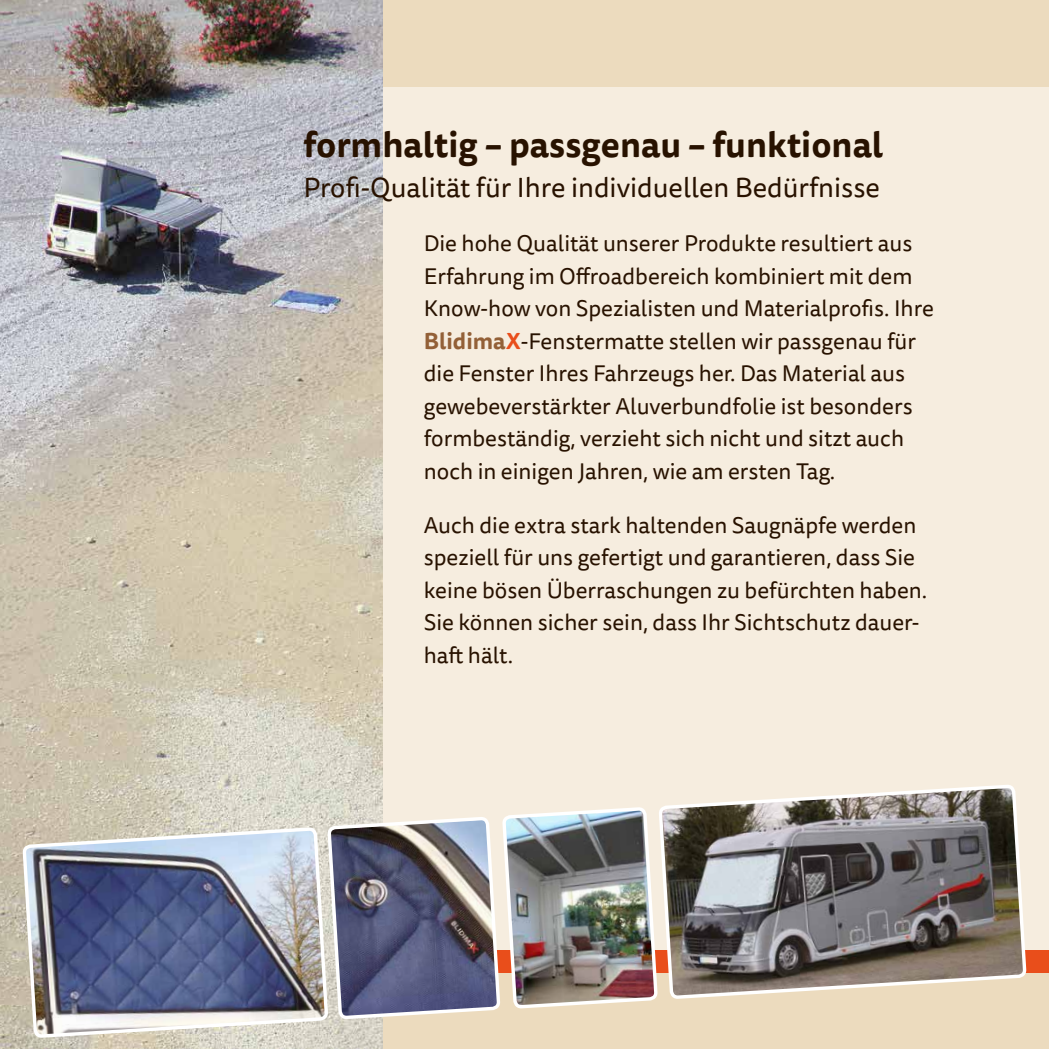
<style>
.page{position:relative;width:1049px;height:1049px;background:#ecdbbe}
.page>*{position:absolute;margin:0;border:0;box-sizing:border-box;transform-origin:0 0}
.t1{font:700 35px "Tisa Sans Pro";color:#281200}
.t2{font:27.5px "Tisa Sans Pro";color:#281200}
.t3{font:22.5px/32.5px "Tisa Sans Pro";color:#281200}
.s1{font-weight:700;color:#936037}
.s2{font-weight:700;color:#e94e1b}
</style>
<div class="page">
<div style="left:99px;top:87px;width:950px;height:885px;background:#f6eddf"></div>
<div style="left:99px;top:950px;width:950px;height:22px;background:#e94e1b"></div>
<svg style="left:660px;top:785px;width:365px;height:214px;background:#87817c"></svg>
<img style="left:0;top:0;width:383px;height:1049px">
<img style="left:24px;top:724px;width:303px;height:325px">
<svg style="left:329px;top:713px;width:54px;height:336px;background:#d6d2c3"></svg>
<svg style="left:329px;top:808px;width:175px;height:210px;background:#7d7c8c"></svg>
<img style="left:504px;top:807px;width:152px;height:202px">
<h1 class="t1" style="left:303px;top:119px;width:581px">formhaltig – passgenau – funktional</h1>
<p class="t2" style="left:303px;top:169px;width:578px">Profi-Qualität für Ihre individuellen Bedürfnisse</p>
<p class="t3" style="left:424px;top:228px;width:511px">Die hohe Qualität unserer Produkte resultiert aus Erfahrung im Offroadbereich kombiniert mit dem Know-how von Spezialisten und Materialprofis. Ihre <span class="s1">Blidima</span><span class="s2">X</span>-Fenstermatte stellen wir passgenau für die Fenster Ihres Fahrzeugs her. Das Material aus gewebeverstärkter Aluverbundfolie ist besonders formbeständig, verzieht sich nicht und sitzt auch noch in einigen Jahren, wie am ersten Tag.</p>
<p class="t3" style="left:424px;top:509px;width:505px">Auch die extra stark haltenden Saugnäpfe werden speziell für uns gefertigt und garantieren, dass Sie keine bösen Überraschungen zu befürchten haben.<br>Sie können sicher sein, dass Ihr Sichtschutz dauer&shy;haft hält.</p>
</div>
